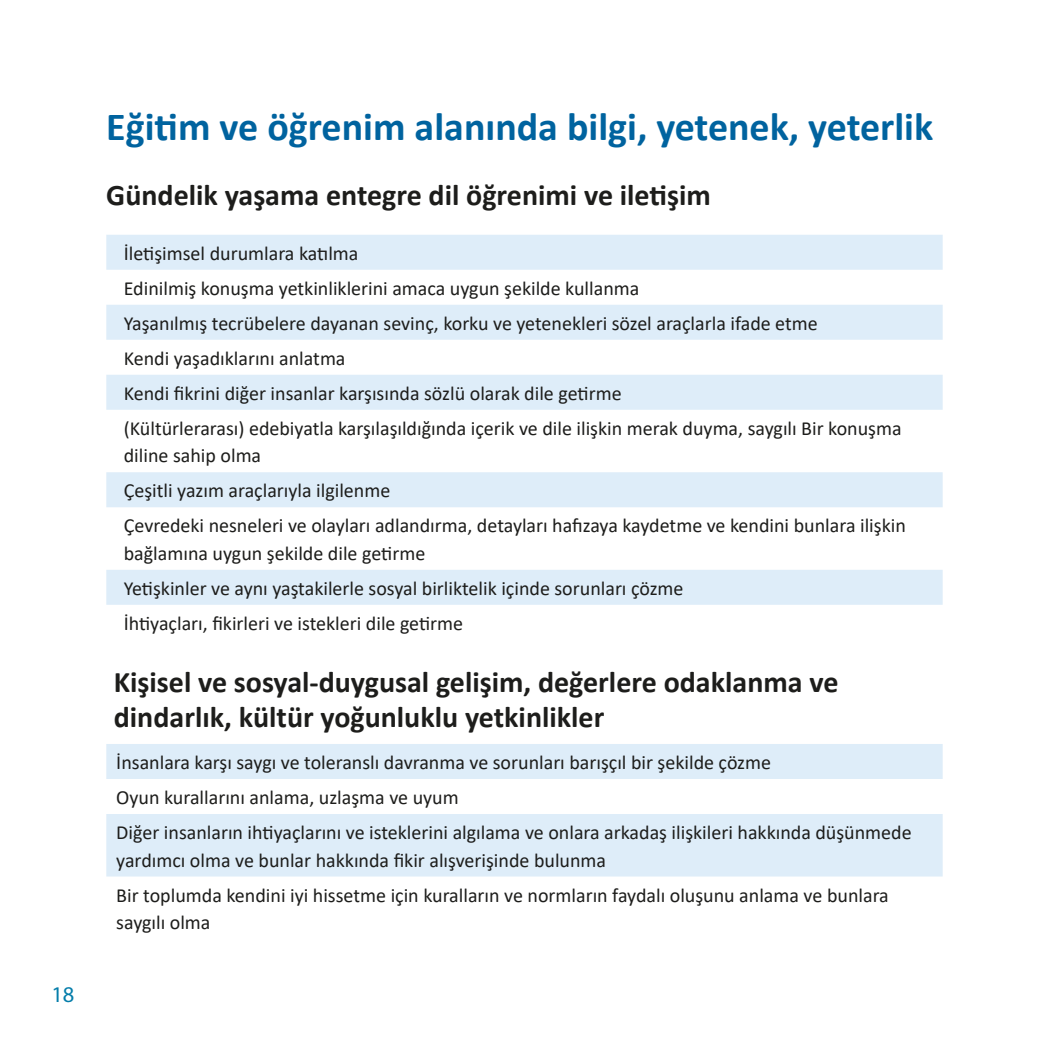
<style>
.page{position:relative;width:1049px;height:1049px;background:#fff}
.page>*{position:absolute;margin:0;border:0;box-sizing:border-box;transform-origin:0 0}
.Überschrift_1{font:700 40px "Calibri";color:#00639f}
.Fließtext_Aufzählung{font:700 30px/35px "Calibri";color:#1d1d1b}
.t1{font:22.5px "Myriad Pro";color:#047daa}
.Fließtext_Aufzählung-2{font:20px/27.5px "Calibri";color:#1d1d1b}
</style>
<div class="page">
<svg style="left:106px;top:235px;width:837px;height:370px"></svg>
<svg style="left:106px;top:744px;width:837px;height:132px;fill:#deedf9"></svg>
<p class="t1" style="left:51px;top:980px;width:25px">18</p>
<p class="Überschrift_1" style="left:106px;top:98px;width:828px">Eğitim ve öğrenim alanında bilgi, yetenek, yeterlik</p>
<p class="Fließtext_Aufzählung" style="left:106px;top:177px;width:606px">Gündelik yaşama entegre dil öğrenimi ve iletişim</p>
<p class="Fließtext_Aufzählung-2" style="left:124px;top:239px;width:236px">İletişimsel durumlara katılma</p>
<p class="Fließtext_Aufzählung-2" style="left:124px;top:274px;width:517px">Edinilmiş konuşma yetkinliklerini amaca uygun şekilde kullanma</p>
<p class="Fließtext_Aufzählung-2" style="left:124px;top:309px;width:695px">Yaşanılmış tecrübelere dayanan sevinç, korku ve yetenekleri sözel araçlarla ifade etme</p>
<p class="Fließtext_Aufzählung-2" style="left:124px;top:344px;width:223px">Kendi yaşadıklarını anlatma</p>
<p class="Fließtext_Aufzählung-2" style="left:124px;top:379px;width:499px">Kendi fikrini diğer insanlar karşısında sözlü olarak dile getirme</p>
<p class="Fließtext_Aufzählung-2" style="left:124px;top:414px;width:779px">(Kültürlerarası) edebiyatla karşılaşıldığında içerik ve dile ilişkin merak duyma, saygılı Bir konuşma diline sahip olma</p>
<p class="Fließtext_Aufzählung-2" style="left:124px;top:476px;width:268px">Çeşitli yazım araçlarıyla ilgilenme</p>
<p class="Fließtext_Aufzählung-2" style="left:124px;top:511px;width:783px">Çevredeki nesneleri ve olayları adlandırma, detayları hafızaya kaydetme ve kendini bunlara ilişkin bağlamına uygun şekilde dile getirme</p>
<p class="Fließtext_Aufzählung-2" style="left:124px;top:574px;width:561px">Yetişkinler ve aynı yaştakilerle sosyal birliktelik içinde sorunları çözme</p>
<p class="Fließtext_Aufzählung-2" style="left:124px;top:609px;width:341px">İhtiyaçları, fikirleri ve istekleri dile getirme</p>
<p class="Fließtext_Aufzählung" style="left:114px;top:664px;width:726px">Kişisel ve sosyal-duygusal gelişim, değerlere odaklanma ve dindarlık, kültür yoğunluklu yetkinlikler</p>
<p class="Fließtext_Aufzählung-2" style="left:116px;top:748px;width:656px">İnsanlara karşı saygı ve toleranslı davranma ve sorunları barışçıl bir şekilde çözme</p>
<p class="Fließtext_Aufzählung-2" style="left:116px;top:783px;width:344px">Oyun kurallarını anlama, uzlaşma ve uyum</p>
<p class="Fließtext_Aufzählung-2" style="left:116px;top:818px;width:797px">Diğer insanların ihtiyaçlarını ve isteklerini algılama ve onlara arkadaş ilişkileri hakkında düşünmede yardımcı olma ve bunlar hakkında fikir alışverişinde bulunma</p>
<p class="Fließtext_Aufzählung-2" style="left:116px;top:880px;width:774px">Bir toplumda kendini iyi hissetme için kuralların ve normların faydalı oluşunu anlama ve bunlara saygılı olma</p>
</div>
